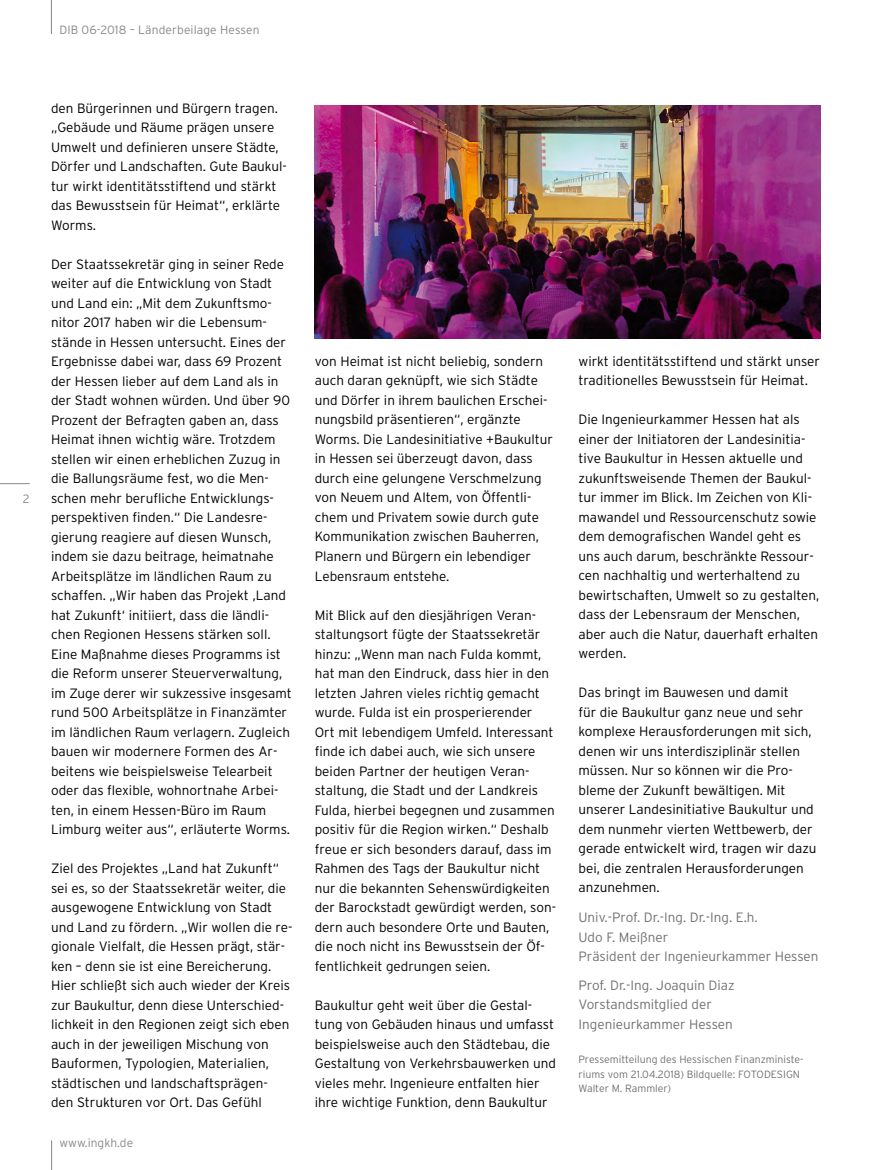
<style>
.page{position:relative;width:872px;height:1170px;background:#fff}
.page>*{position:absolute;margin:0;border:0;box-sizing:border-box;transform-origin:0 0}
.t1{font:300 13.5px/19.5px "Interstate";color:#000}
.t2{font:300 13.5px/19.5px "Interstate";color:#707172}
.t3{font:300 12px "Interstate";letter-spacing:.01em;color:#87888a}
.t4{font:300 10.5px/14.2px "Interstate";color:#707172}
</style>
<div class="page">
<hr style="left:0;top:483px;width:30px;height:1px;background:#87888a">
<svg style="left:51px;top:1140px;width:1px;height:29px"></svg>
<hr style="left:51px;top:0;width:1px;height:34px;background:#87888a">
<img style="left:315px;top:105px;width:506px;height:233px">
<p class="t3" style="left:59px;top:23px;width:202px">DIB 06-2018 – Länderbeilage Hessen</p>
<p class="t3" style="left:23px;top:492px;width:8px">2</p>
<p class="t1" style="left:51px;top:98px;width:237px">den Bürgerinnen und Bürgern tragen. „Gebäude und Räume prägen unsere Umwelt und definieren unsere Städte, Dörfer und Landschaften. Gute Baukul&shy;tur wirkt identitätsstiftend und stärkt das Bewusstsein für Heimat“, erklärte Worms.</p>
<p class="t1" style="left:51px;top:254px;width:242px">Der Staatssekretär ging in seiner Rede weiter auf die Entwicklung von Stadt und Land ein: „Mit dem Zukunftsmo&shy;nitor 2017 haben wir die Lebensum&shy;stände in Hessen untersucht. Eines der Ergebnisse dabei war, dass 69 Prozent der Hessen lieber auf dem Land als in der Stadt wohnen würden. Und über 90<br>Prozent der Befragten gaben an, dass Heimat ihnen wichtig wäre. Trotzdem stellen wir einen erheblichen Zuzug in die Ballungsräume fest, wo die Men&shy;schen mehr berufliche Entwicklungs&shy;perspektiven finden.“ Die Landesre&shy;gierung reagiere auf diesen Wunsch, indem sie dazu beitrage, heimatnahe Arbeitsplätze im ländlichen Raum zu schaffen. „Wir haben das Projekt ‚Land hat Zukunft‘ initiiert, dass die ländli&shy;chen Regionen Hessens stärken soll.<br>Eine Maßnahme dieses Programms ist die Reform unserer Steuerverwaltung, im Zuge derer wir sukzessive insgesamt rund 500 Arbeitsplätze in Finanzämter im ländlichen Raum verlagern. Zugleich bauen wir modernere Formen des Ar&shy;beitens wie beispielsweise Telearbeit oder das flexible, wohnortnahe Arbei&shy;ten, in einem Hessen-Büro im Raum Limburg weiter aus“, erläuterte Worms.</p>
<p class="t1" style="left:51px;top:858px;width:243px">Ziel des Projektes „Land hat Zukunft“ sei es, so der Staatssekretär weiter, die ausgewogene Entwicklung von Stadt und Land zu fördern. „Wir wollen die re&shy;gionale Vielfalt, die Hessen prägt, stär&shy;ken – denn sie ist eine Bereicherung.<br>Hier schließt sich auch wieder der Kreis zur Baukultur, denn diese Unterschied&shy;lichkeit in den Regionen zeigt sich eben auch in der jeweiligen Mischung von Bauformen, Typologien, Materialien, städtischen und landschaftsprägen&shy;den Strukturen vor Ort. Das Gefühl</p>
<p class="t3" style="left:60px;top:1135px;width:75px">www.ingkh.de</p>
<p class="t1" style="left:315px;top:351px;width:240px">von Heimat ist nicht beliebig, sondern auch daran geknüpft, wie sich Städte und Dörfer in ihrem baulichen Erschei&shy;nungsbild präsentieren“, ergänzte Worms. Die Landesinitiative +Baukultur in Hessen sei überzeugt davon, dass durch eine gelungene Verschmelzung von Neuem und Altem, von Öffentli&shy;chem und Privatem sowie durch gute Kommunikation zwischen Bauherren, Planern und Bürgern ein lebendiger Lebensraum entstehe.</p>
<p class="t1" style="left:315px;top:605px;width:243px">Mit Blick auf den diesjährigen Veran&shy;staltungsort fügte der Staatssekretär hinzu: „Wenn man nach Fulda kommt, hat man den Eindruck, dass hier in den letzten Jahren vieles richtig gemacht wurde. Fulda ist ein prosperierender<br>Ort mit lebendigem Umfeld. Interessant finde ich dabei auch, wie sich unsere beiden Partner der heutigen Veran&shy;staltung, die Stadt und der Landkreis Fulda, hierbei begegnen und zusammen positiv für die Region wirken.“ Deshalb freue er sich besonders darauf, dass im Rahmen des Tags der Baukultur nicht nur die bekannten Sehenswürdigkeiten der Barockstadt gewürdigt werden, son&shy;dern auch besondere Orte und Bauten, die noch nicht ins Bewusstsein der Öf&shy;fentlichkeit gedrungen seien.</p>
<p class="t1" style="left:315px;top:994px;width:243px">Baukultur geht weit über die Gestal&shy;tung von Gebäuden hinaus und umfasst beispielsweise auch den Städtebau, die Gestaltung von Verkehrsbauwerken und vieles mehr. Ingenieure entfalten hier ihre wichtige Funktion, denn Baukultur</p>
<p class="t1" style="left:578px;top:351px;width:243px">wirkt identitätsstiftend und stärkt unser traditionelles Bewusstsein für Heimat.</p>
<p class="t1" style="left:578px;top:409px;width:242px">Die Ingenieurkammer Hessen hat als einer der Initiatoren der Landesinitia&shy;tive Baukultur in Hessen aktuelle und zukunftsweisende Themen der Baukul&shy;tur immer im Blick. Im Zeichen von Kli&shy;mawandel und Ressourcenschutz sowie dem demografischen Wandel geht es uns auch darum, beschränkte Ressour&shy;cen nachhaltig und werterhaltend zu bewirtschaften, Umwelt so zu gestalten, dass der Lebensraum der Menschen, aber auch die Natur, dauerhaft erhalten werden.</p>
<p class="t1" style="left:578px;top:682px;width:239px">Das bringt im Bauwesen und damit<br>für die Baukultur ganz neue und sehr komplexe Herausforderungen mit sich, denen wir uns interdisziplinär stellen müssen. Nur so können wir die Pro&shy;bleme der Zukunft bewältigen. Mit unserer Landesinitiative Baukultur und dem nunmehr vierten Wettbewerb, der gerade entwickelt wird, tragen wir dazu bei, die zentralen Herausforderungen anzunehmen.</p>
<p class="t2" style="left:578px;top:907px;width:241px">Univ.-Prof. Dr.-Ing. Dr.-Ing. E.h.<br>Udo F. Meißner<br>Präsident der Ingenieurkammer Hessen</p>
<p class="t2" style="left:578px;top:975px;width:158px">Prof. Dr.-Ing. Joaquin Diaz<br>Vorstandsmitglied der<br>Ingenieurkammer Hessen</p>
<p class="t4" style="left:578px;top:1052px;width:227px">Pressemitteilung des Hessischen Finanzministe&shy;riums vom 21.04.2018) Bildquelle: FOTODESIGN<br>Walter M. Rammler)</p>
</div>
